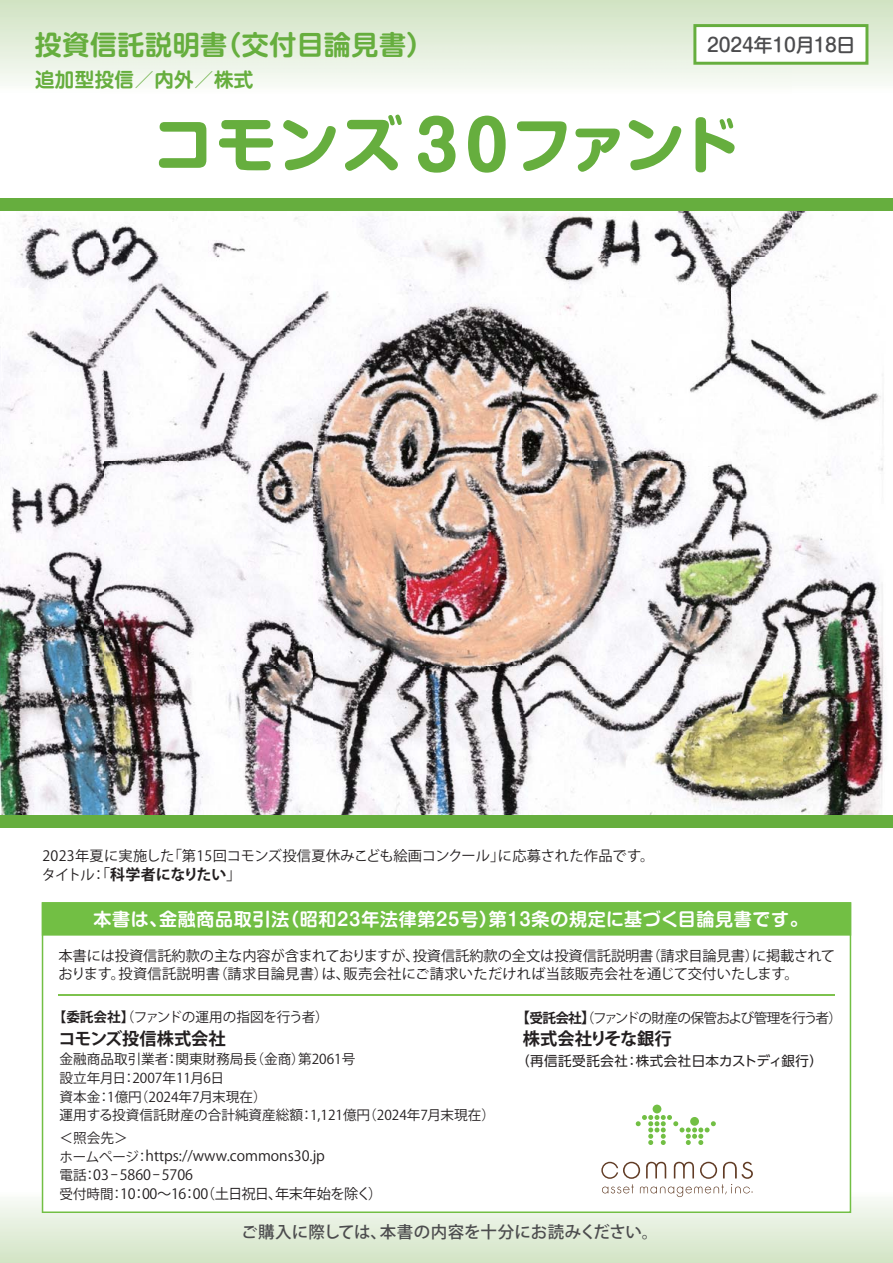
<style>
.page{position:relative;width:893px;height:1263px;background:#fff}
.page>*{position:absolute;margin:0;border:0;box-sizing:border-box;transform-origin:0 0}
.t1{font:61.5px "Shin M Go Pro Bold 90 pv RKSJ H";letter-spacing:-.03em;color:#66ae3e}
.t2{font:27px "Shin M Go Pro De Bold 90 pv RKSJ H";letter-spacing:.02em;color:#66ae3e}
.t3{font:19.5px "Shin M Go Pro De Bold 90 pv RKSJ H";letter-spacing:.02em;color:#66ae3e}
.t4{font:18.75px "Shin M Go Pro Medium 90 pv RKSJ H";letter-spacing:-.005em;color:#4c4c4e}
.t5{font:18px "Shin M Go Pro De Bold 90 pv RKSJ H";letter-spacing:.04em;color:#fff}
.t6{font:17.25px "Koz Go Pro Bold 90 pv RKSJ H";color:#231f20}
.t7{font:16.5px "Koz Go Pro Medium 90 pv RKSJ H";letter-spacing:.01em;color:#4c4c4e}
.t8{font:15px "Koz Go Pro Bold 90 pv RKSJ H";letter-spacing:-.01em;color:#231f20}
.t9{font:14.55px "Koz Go Pro Bold 90 pv RKSJ H";color:#231f20}
.t10{font:14.25px/19.2px "Koz Go Pro Regular 90 pv RKSJ H";letter-spacing:-.005em;color:#231f20}
.t11{font:14.25px "Koz Go Pro Regular 90 pv RKSJ H";letter-spacing:.02em;color:#231f20}
.t12{font:13.65px/18.8px "Koz Go Pro Regular 90 pv RKSJ H";color:#231f20}
.t13{font:13.65px "Koz Go Pro Regular 90 pv RKSJ H";letter-spacing:-.07em;color:#231f20}
.t14{font:13.65px "Koz Go Pro Regular 90 pv RKSJ H";letter-spacing:-.02em;color:#231f20}
.t15{font:13.5px "UD Shin Go Pro Regular 90 pv RKSJ H";letter-spacing:.04em;color:#231f20}
.s1{font-size:66.45px}
.s2{font-family:"Koz Go Pro Regular 90 pv RKSJ H";font-size:14.25px}
.s3{font-family:"Koz Go Pro Regular 90 pv RKSJ H"}
.s4{font-family:"Koz Go Pro Bold 90 pv RKSJ H"}
.s5{font-size:13.5px}
.s6{font-family:"Koz Go Pro Bold 90 pv RKSJ H";font-size:14.55px}
</style>
<div class="page">
<img style="left:0;top:214px;width:104px;height:453px">
<img style="left:784px;top:211px;width:101px;height:604px">
<img style="left:104px;top:257px;width:627px;height:410px">
<img style="left:731px;top:257px;width:53px;height:558px">
<img style="left:0;top:667px;width:732px;height:148px">
<div style="left:0;top:1191px;width:893px;height:71px;background:linear-gradient(to bottom,#fbfdfb,#d2e3c4)"></div>
<svg style="left:0;top:0;width:893px;height:84px;background:#dcead2"></svg>
<img style="left:101px;top:44px;width:690px;height:213px">
<svg style="left:42px;top:936px;width:809px;height:277px"></svg>
<div style="left:42px;top:902px;width:809px;height:34px;background:#72bf44"></div>
<hr style="left:58px;top:994px;width:776px;height:1px;background:#7dc24d">
<svg style="left:601px;top:1162px;width:152px;height:35px"></svg>
<svg style="left:636px;top:1115px;width:80px;height:30px"></svg>
<div style="left:653px;top:1104px;width:8px;height:9px;background:#72bf44;border-radius:50%"></div>
<div style="left:690px;top:1117px;width:9px;height:9px;background:#72bf44;border-radius:50%"></div>
<div style="left:0;top:198px;width:893px;height:13px;background:#66ae3e"></div>
<div style="left:0;top:815px;width:893px;height:13px;background:#66ae3e"></div>
<svg style="left:693px;top:24px;width:175px;height:41px"></svg>
<h2 class="t2" style="left:35px;top:34px;width:400px">投資信託説明書（交付目論見書）</h2>
<h3 class="t3" style="left:35px;top:72px;width:220px">追加型投信／内外／株式</h3>
<h3 class="t4" style="left:707px;top:38px;width:150px">2024年10月18日</h3>
<h1 class="t1" style="left:153px;top:122px;width:588px">コモンズ<span class="s1">３０</span>ファンド</h1>
<p class="t11" style="left:43px;top:850px;width:613px">2023年夏に実施した「第15回コモンズ投信夏休みこども絵画コンクール」に応募された作品です。</p>
<p class="t8" style="left:42px;top:869px;width:201px"><span class="s2">タイトル：</span><span class="s3">「</span>科学者になりたい<span class="s3">」</span></p>
<p class="t5" style="left:93px;top:912px;width:716px">本書は、金融商品取引法（昭和２３年法律第２５号）第１３条の規定に基づく目論見書です。</p>
<p class="t10" style="left:58px;top:949px;width:778px;line-height:17.4px">本書には投資信託約款の主な内容が含まれておりますが、投資信託約款の全文は投資信託説明書（請求目論見書）に掲載されております。投資信託説明書（請求目論見書）は、販売会社にご請求いただければ当該販売会社を通じて交付いたします。</p>
<p class="t14" style="left:53px;top:1012px;width:278px"><span class="s4">【委託会社】</span>（ファンドの運用の指図を行う者）</p>
<p class="t6" style="left:58px;top:1032px;width:169px">コモンズ投信株式会社</p>
<p class="t12" style="left:60px;top:1051px;width:437px">金融商品取引業者：関東財務局長（金商）第2061号<br>設立年月日：2007年11月6日<br>資本金：1億円（2024年7月末現在）<br>運用する投資信託財産の合計純資産総額：1,121億円（2024年7月末現在）</p>
<p class="t12" style="left:60px;top:1130px;width:70px">＜照会先＞</p>
<p class="t10" style="left:60px;top:1147px;width:324px"><span class="s5">ホームページ：</span>https://www.commons30.jp<br><span class="s5">電話：</span>03 - 5860 - 5706<br><span class="s5">受付時間：</span>10：00～16：00（土日祝日、年末年始を除く）</p>
<p class="t9" style="left:581px;top:1012px;width:16px">】</p>
<p class="t6" style="left:523px;top:1032px;width:150px">株式会社りそな銀行</p>
<p class="t15" style="left:516px;top:1056px;width:308px">（再信託受託会社：株式会社日本カストディ銀行）</p>
<p class="t13" style="left:516px;top:1013px;width:328px"><span class="s6">【</span><span class="s4">受託会社</span>（ファンドの財産の保管および管理を行う者）</p>
<p class="t7" style="left:241px;top:1226px;width:419px">ご購入に際しては、本書の内容を十分にお読みください。</p>
</div>
